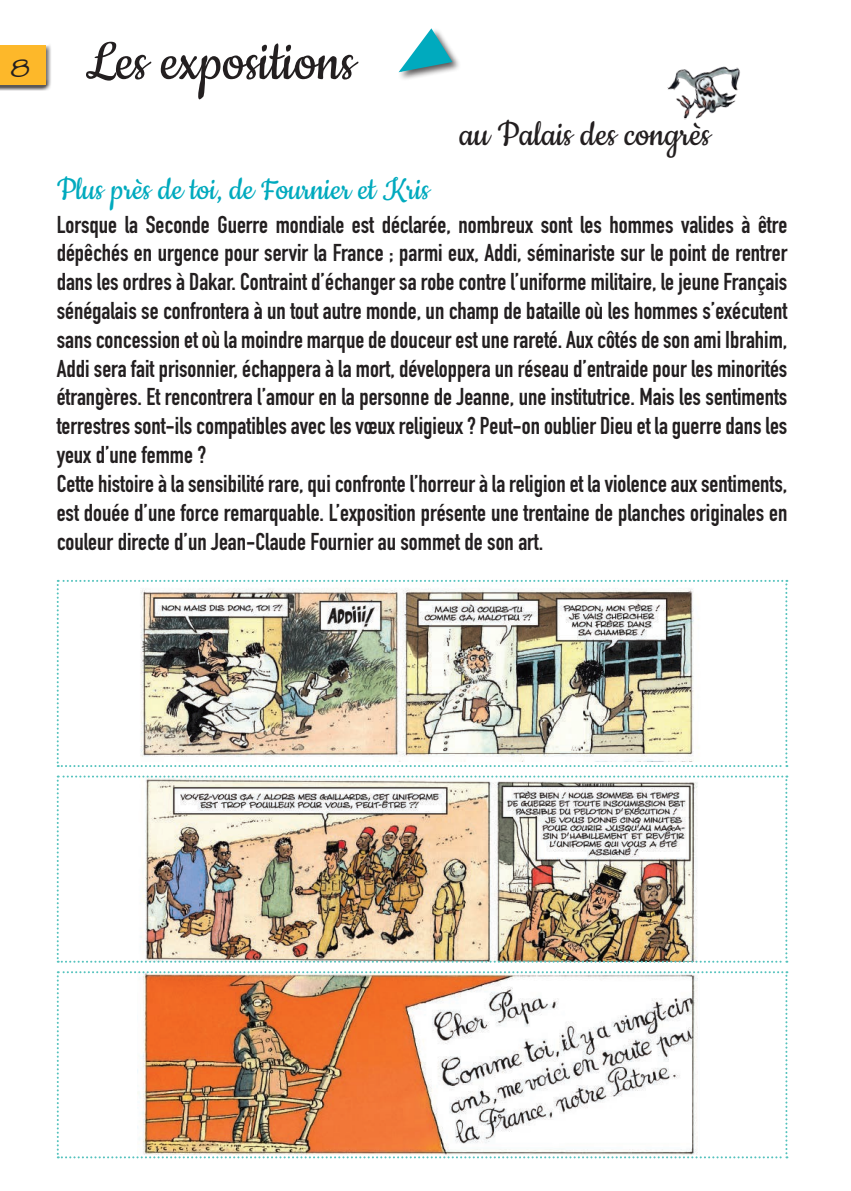
<style>
.page{position:relative;width:851px;height:1191px;background:#fff}
.page>*{position:absolute;margin:0;border:0;box-sizing:border-box;transform-origin:0 0}
.t1{font:64px "Cookie";color:#231f20}
.t2{font:40px "Cookie";color:#231f20}
.t3{font:36px "Cookie";color:#00aabe}
.t4{font:24px/28.8px "DIN Engschrift Std";color:#231f20;text-align:justify}
.t5{font:24px "Architects Daughter";color:#231f20}
</style>
<div class="page">
<div style="left:0;top:42px;width:52px;height:49px;background:#231f20;opacity:.75"></div>
<div style="left:0;top:45px;width:45px;height:40px;background:#fdb82a"></div>
<img style="left:667px;top:66px;width:73px;height:54px">
<div style="left:397px;top:28px;width:64px;height:54px;background:#231f20;opacity:.75"></div>
<svg style="left:398px;top:28px;width:56px;height:46px"></svg>
<img style="left:57px;top:579px;width:730px;height:580px">
<p class="t5" style="left:10px;top:55px;width:21px">8</p>
<p class="t1" style="left:85px;top:28px;width:271px">Les expositions</p>
<p class="t2" style="left:459px;top:113px;width:252px">au Palais des congrès</p>
<p class="t3" style="left:57px;top:170px;width:374px">Plus près de toi, de Fournier et Kris</p>
<p class="t4" style="left:57px;top:210px;width:732px">Lorsque la Seconde Guerre mondiale est déclarée, nombreux sont les hommes valides à être dépêchés en urgence pour servir la France ; parmi eux, Addi, séminariste sur le point de rentrer dans les ordres à Dakar. Contraint d’échanger sa robe contre l’uniforme militaire, le jeune Français sénégalais se confrontera à un tout autre monde, un champ de bataille où les hommes s’exécutent sans concession et où la moindre marque de douceur est une rareté. Aux côtés de son ami Ibrahim, Addi sera fait prisonnier, échappera à la mort, développera un réseau d’entraide pour les minorités étrangères. Et rencontrera l’amour en la personne de Jeanne, une institutrice. Mais les sentiments terrestres sont-ils compatibles avec les vœux religieux ? Peut-on oublier Dieu et la guerre dans les yeux d’une femme ?</p>
<p class="t4" style="left:57px;top:469px;width:732px">Cette histoire à la sensibilité rare, qui confronte l’horreur à la religion et la violence aux sentiments, est douée d’une force remarquable. L’exposition présente une trentaine de planches originales en couleur directe d’un Jean-Claude Fournier au sommet de son art.</p>
</div>
